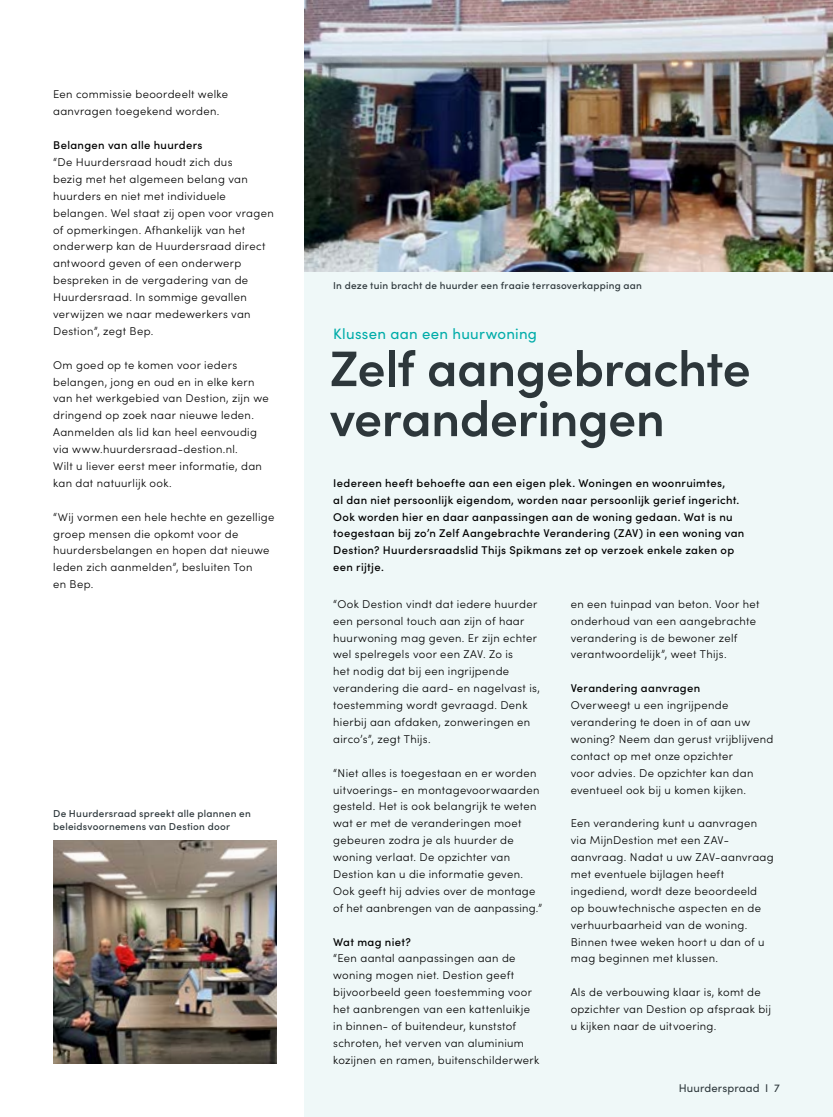
<style>
.page{position:relative;width:833px;height:1117px;background:#fff}
.page>*{position:absolute;margin:0;border:0;box-sizing:border-box;transform-origin:0 0}
.t1{font:600 50px/50px "Sofia Pro";letter-spacing:-.01em;color:#2d373b}
.t2{font:15px "Sofia Pro";letter-spacing:.02em;color:#00aca9}
.t3{font:300 11.25px/16.9px "Sofia Pro";letter-spacing:.03em;color:#000}
.t4{font:500 11.25px/16.9px "Sofia Pro";letter-spacing:.03em;color:#000}
.t5{font:11.25px "Sofia Pro";letter-spacing:.01em;color:#2d373b}
.t6{font:500 10px/12.5px "Sofia Pro";letter-spacing:.025em;color:#2d373b}
</style>
<div class="page">
<div style="left:305px;top:271px;width:528px;height:845px;background:#eff8f8"></div>
<img style="left:305px;top:0;width:528px;height:271px">
<img style="left:53px;top:840px;width:223px;height:223px">
<p class="t3" style="left:53px;top:85px;width:176px">Een commissie beoordeelt welke aanvragen toegekend worden.</p>
<p class="t4" style="left:53px;top:136px;width:151px">Belangen van alle huurders</p>
<p class="t3" style="left:53px;top:153px;width:222px">“De Huurdersraad houdt zich dus<br>bezig met het algemeen belang van huurders en niet met individuele belangen. Wel staat zij open voor vragen of opmerkingen. Afhankelijk van het onderwerp kan de Huurdersraad direct antwoord geven of een onderwerp bespreken in de vergadering van de Huurdersraad. In sommige gevallen verwijzen we naar medewerkers van Destion”, zegt Bep.</p>
<p class="t3" style="left:53px;top:355px;width:217px">Om goed op te komen voor ieders belangen, jong en oud en in elke kern van het werkgebied van Destion, zijn we dringend op zoek naar nieuwe leden.<br>Aanmelden als lid kan heel eenvoudig via www.huurdersraad-destion.nl.<br>Wilt u liever eerst meer informatie, dan kan dat natuurlijk ook.</p>
<p class="t3" style="left:53px;top:507px;width:223px">“Wij vormen een hele hechte en gezellige groep mensen die opkomt voor de huurdersbelangen en hopen dat nieuwe leden zich aanmelden”, besluiten Ton<br>en Bep.</p>
<p class="t6" style="left:53px;top:806px;width:199px">De Huurdersraad spreekt alle plannen en beleidsvoornemens van Destion door</p>
<p class="t6" style="left:333px;top:279px;width:310px">In deze tuin bracht de huurder een fraaie terrasoverkapping aan</p>
<h2 class="t2" style="left:333px;top:323px;width:205px">Klussen aan een huurwoning</h2>
<h1 class="t1" style="left:330px;top:340px;width:422px">Zelf aangebrachte veranderingen</h1>
<p class="t4" style="left:333px;top:473px;width:413px">Iedereen heeft behoefte aan een eigen plek. Woningen en woonruimtes,<br>al dan niet persoonlijk eigendom, worden naar persoonlijk gerief ingericht.<br>Ook worden hier en daar aanpassingen aan de woning gedaan. Wat is nu toegestaan bij zo’n Zelf Aangebrachte Verandering (ZAV) in een woning van Destion? Huurdersraadslid Thijs Spikmans zet op verzoek enkele zaken op een rijtje.</p>
<p class="t3" style="left:333px;top:594px;width:208px">“Ook Destion vindt dat iedere huurder een personal touch aan zijn of haar huurwoning mag geven. Er zijn echter wel spelregels voor een ZAV. Zo is<br>het nodig dat bij een ingrijpende verandering die aard- en nagelvast is, toestemming wordt gevraagd. Denk hierbij aan afdaken, zonweringen en airco’s”, zegt Thijs.</p>
<p class="t3" style="left:333px;top:763px;width:211px">“Niet alles is toegestaan en er worden uitvoerings- en montagevoorwaarden gesteld. Het is ook belangrijk te weten wat er met de veranderingen moet gebeuren zodra je als huurder de woning verlaat. De opzichter van Destion kan u die informatie geven.<br>Ook geeft hij advies over de montage of het aanbrengen van de aanpassing.”</p>
<p class="t4" style="left:333px;top:932px;width:79px">Wat mag niet?</p>
<p class="t3" style="left:333px;top:949px;width:208px">“Een aantal aanpassingen aan de woning mogen niet. Destion geeft bijvoorbeeld geen toestemming voor het aanbrengen van een kattenluikje in binnen- of buitendeur, kunststof schroten, het verven van aluminium kozijnen en ramen, buitenschilderwerk</p>
<p class="t3" style="left:570px;top:594px;width:190px">en een tuinpad van beton. Voor het onderhoud van een aangebrachte verandering is de bewoner zelf verantwoordelijk”, weet Thijs.</p>
<p class="t4" style="left:570px;top:679px;width:131px">Verandering aanvragen</p>
<p class="t3" style="left:570px;top:696px;width:204px">Overweegt u een ingrijpende verandering te doen in of aan uw woning? Neem dan gerust vrijblijvend contact op met onze opzichter<br>voor advies. De opzichter kan dan eventueel ook bij u komen kijken.</p>
<p class="t3" style="left:570px;top:814px;width:205px">Een verandering kunt u aanvragen via MijnDestion met een ZAV&shy;aanvraag. Nadat u uw ZAV-aanvraag met eventuele bijlagen heeft ingediend, wordt deze beoordeeld<br>op bouwtechnische aspecten en de verhuurbaarheid van de woning.<br>Binnen twee weken hoort u dan of u mag beginnen met klussen.</p>
<p class="t3" style="left:570px;top:982px;width:202px">Als de verbouwing klaar is, komt de opzichter van Destion op afspraak bij u kijken naar de uitvoering.</p>
<p class="t5" style="left:679px;top:1079px;width:103px">Huurderspraad I 7</p>
</div>
